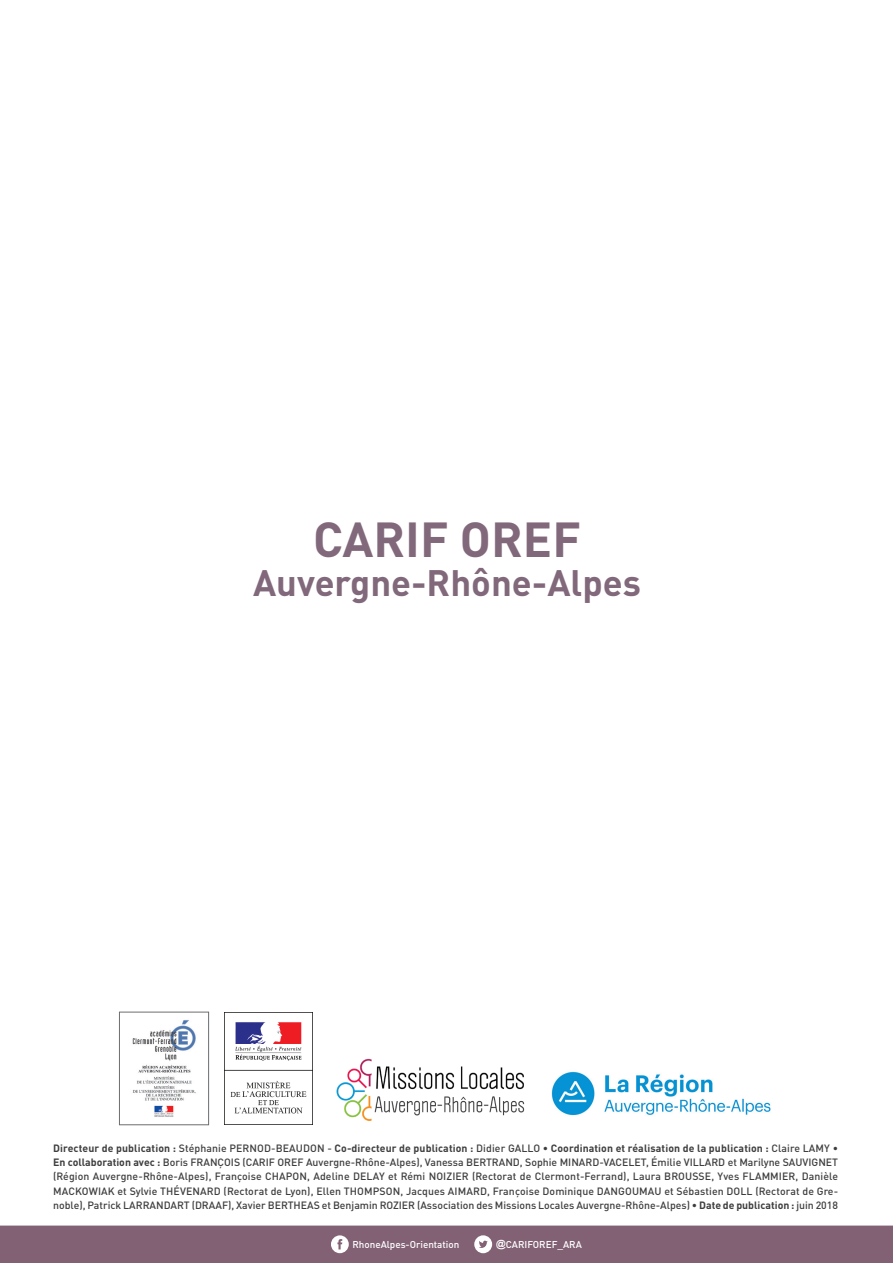
<style>
.page{position:relative;width:893px;height:1263px;background:#fff}
.page>*{position:absolute;margin:0;border:0;box-sizing:border-box;transform-origin:0 0}
.t1{font:700 48.45px "DIN Pro";color:#81687a}
.t2{font:700 36.45px "DIN Pro";color:#81687a}
.t3{font:500 10.5px/14.2px "DIN Pro";color:#3e3e3f;text-align:justify}
.t4{font:500 9.9px "DIN Pro";color:#fff}
.s1{font-weight:700}
.s2{font-family:"Arial";font-weight:700}
</style>
<div class="page">
<div style="left:0;top:1225px;width:893px;height:38px;background:#826175"></div>
<img style="left:132px;top:1020px;width:64px;height:97px">
<div style="left:119px;top:1012px;width:90px;height:113px;border:1px solid #6c6d70"></div>
<img style="left:225px;top:1012px;width:88px;height:113px">
<img style="left:336px;top:1058px;width:189px;height:63px">
<img style="left:551px;top:1071px;width:220px;height:45px">
<h1 class="t1" style="left:313px;top:499px;width:269px">CARIF OREF</h1>
<h2 class="t2" style="left:253px;top:552px;width:389px">Auvergne-Rhône-Alpes</h2>
<p class="t3" style="left:53px;top:1140px;width:786px"><span class="s1">Directeur de publication :</span> Stéphanie PERNOD-BEAUDON - <span class="s1">Co-directeur de publication :</span> Didier GALLO • <span class="s1">Coordination et réalisation de la publication :</span> Claire LAMY • <span class="s1">En collaboration avec :</span> Boris FRANÇOIS (CARIF OREF Auvergne-Rhône-Alpes), Vanessa BERTRAND, Sophie MINARD-VACELET, Émilie VILLARD et Marilyne SAUVIGNET (Région Auvergne-Rhône-Alpes), Françoise CHAPON, Adeline DELAY et Rémi NOIZIER (Rectorat de Clermont-Ferrand), Laura BROUSSE, Yves FLAMMIER, Danièle MACKOWIAK et Sylvie THÉVENARD (Rectorat de Lyon), Ellen THOMPSON, Jacques AIMARD, Françoise Dominique DANGOUMAU et Sébastien DOLL (Rectorat de Gre&shy;noble), Patrick LARRANDART (DRAAF), Xavier BERTHEAS et Benjamin ROZIER (Association des Missions Locales Auvergne-Rhône-Alpes) • <span class="s1">Date de publication :</span> juin 2018</p>
<p class="t4" style="left:352px;top:1236px;width:108px">RhoneAlpes-Orientation</p>
<p class="t4" style="left:496px;top:1236px;width:87px"><span class="s2">@</span>CARIFOREF_ARA</p>
</div>
